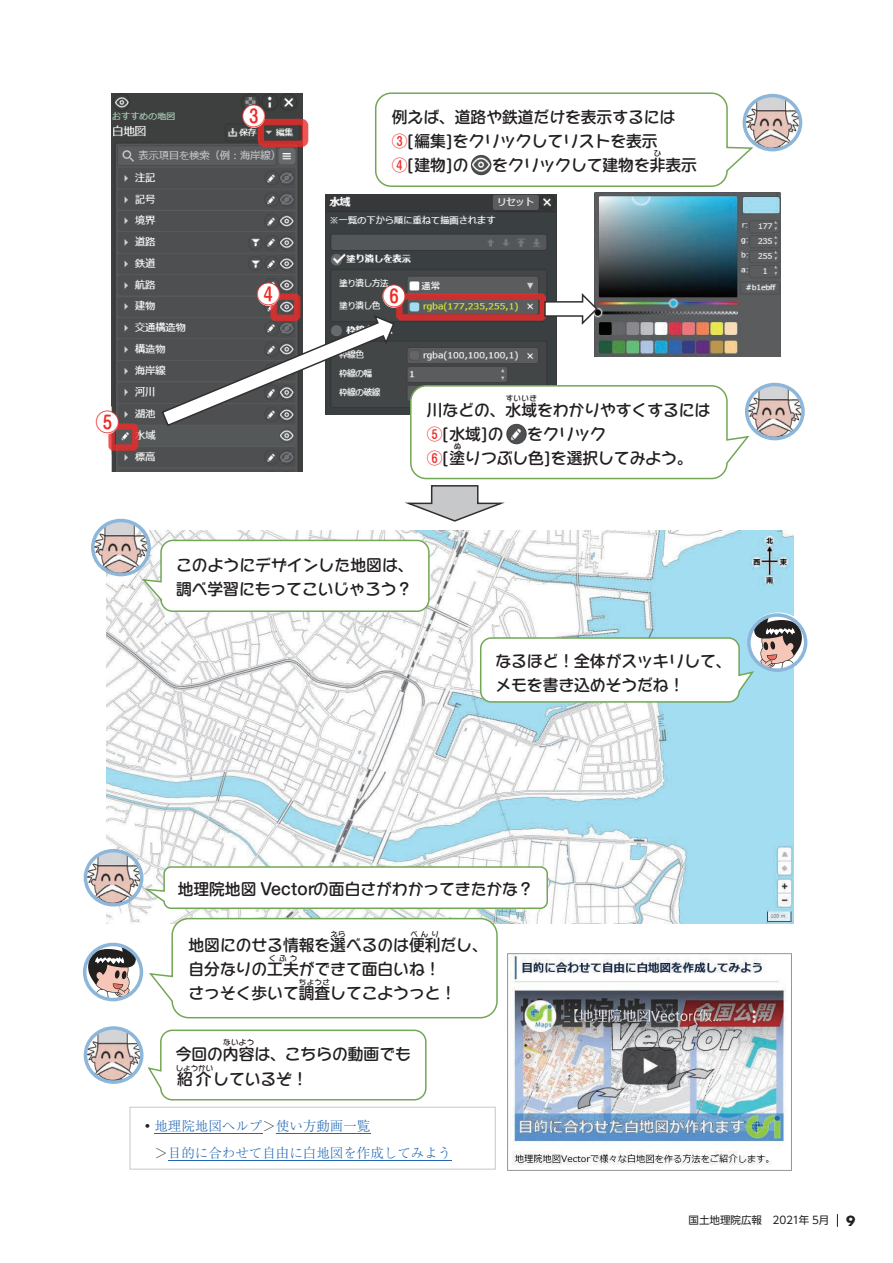
<style>
.page{position:relative;width:893px;height:1263px;background:#fff}
.page>*{position:absolute;margin:0;border:0;box-sizing:border-box;transform-origin:0 0}
.t1{font:500 24px "Shin M Go Pr 6 N";color:#ee2a29}
.t2{font:500 15.75px/24px "Capie N Std";color:#231f20}
.t3{font:300 13.5px/27px "Ryumin Pr 6 N";color:#2268b3}
.t4{font:13.5px "Futura Koyu";color:#231f20}
.t5{font:10.5px "UD Shin Go NT Pr 6 N";color:#231f20}
.t6{font:500 7.5px "Capie N Std";letter-spacing:.05em;color:#231f20}
.s1{font-family:"Shin M Go Pr 6 N"}
.s2{font-family:"Shin M Go Pr 6 N";color:#ee2a29}
.s3{color:#231f20}
</style>
<div class="page">
<div style="left:130px;top:1107px;width:365px;height:62px;border:1px solid #c7c8ca"></div>
<hr style="left:154px;top:1133px;width:108px;height:1px;background:#2268b3">
<hr style="left:276px;top:1133px;width:94px;height:1px;background:#2268b3">
<hr style="left:168px;top:1160px;width:283px;height:1px;background:#2268b3">
<img style="left:326px;top:194px;width:230px;height:97px">
<img style="left:594px;top:193px;width:187px;height:98px">
<img style="left:107px;top:703px;width:687px;height:220px">
<svg style="left:83px;top:1026px;width:344px;height:75px"></svg>
<img style="left:512px;top:955px;width:274px;height:210px">
<div style="left:507px;top:953px;width:285px;height:218px;border:1px solid #939598"></div>
<img style="left:112px;top:94px;width:190px;height:197px">
<div style="left:258px;top:119px;width:50px;height:28px;border:6px solid #ee2a29;border-radius:4px"></div>
<img style="left:231px;top:93px;width:43px;height:35px">
<img style="left:246px;top:267px;width:44px;height:24px">
<svg style="left:375px;top:92px;width:428px;height:95px"></svg>
<img style="left:471px;top:155px;width:20px;height:20px;border-radius:10px">
<img style="left:371px;top:270px;width:44px;height:21px">
<svg style="left:83px;top:917px;width:415px;height:102px"></svg>
<svg style="left:83px;top:848px;width:466px;height:62px"></svg>
<svg style="left:91px;top:291px;width:717px;height:412px"></svg>
<svg style="left:837px;top:1214px;width:1px;height:13px"></svg>
<h1 class="t1" style="left:95px;top:402px;width:26px">⑤</h1>
<h1 class="t1" style="left:242px;top:96px;width:26px">③</h1>
<h1 class="t1" style="left:257px;top:274px;width:26px">④</h1>
<p class="t2" style="left:392px;top:103px;width:285px"><span class="s1">例</span>えば、<span class="s1">道路</span>や<span class="s1">鉄道</span>だけを<span class="s1">表示</span>するには<br><span class="s2">③</span>[<span class="s1">編集</span>]をクリックしてリストを<span class="s1">表示<br></span><span class="s2">④</span>[<span class="s1">建物</span>]の</p>
<p class="t6" style="left:654px;top:148px;width:9px">ひ</p>
<p class="t2" style="left:492px;top:152px;width:206px">をクリックして<span class="s1">建物</span>を<span class="s1">非表示</span></p>
<h1 class="t1" style="left:382px;top:277px;width:26px">⑥</h1>
<p class="t6" style="left:506px;top:392px;width:33px">すいいき</p>
<p class="t2" style="left:427px;top:396px;width:285px"><span class="s1">川</span>などの、<span class="s1">水域</span>をわかりやすくするには<br><span class="s2">⑤</span>[<span class="s1">水域</span>]の</p>
<p class="t2" style="left:427px;top:420px;width:267px;text-indent:100px">をクリック<br><span class="s2">⑥</span>[<span class="s1">塗</span>りつぶし<span class="s1">色</span>]を<span class="s1">選択</span>してみよう。</p>
<p class="t6" style="left:454px;top:440px;width:9px">ぬ</p>
<p class="t2" style="left:176px;top:551px;width:239px">このようにデザインした<span class="s1">地図</span>は、<span class="s1">調</span>べ<span class="s1">学習</span>にもってこいじゃろう？</p>
<p class="t2" style="left:495px;top:647px;width:238px">なるほど！<span class="s1">全体</span>がスッキリして、メモを<span class="s1">書</span>き<span class="s1">込</span>めそうだね！</p>
<p class="t2" style="left:178px;top:875px;width:357px"><span class="s1">地理院地図</span> Vectorの<span class="s1">面白</span>さがわかってきたかな？</p>
<p class="t6" style="left:330px;top:928px;width:17px">えら</p>
<p class="t6" style="left:410px;top:928px;width:30px">べんり</p>
<p class="t2" style="left:189px;top:932px;width:301px"><span class="s1">地図</span>にのせる<span class="s1">情報</span>を<span class="s1">選</span>べるのは<span class="s1">便利</span>だし、<span class="s1">自分</span>なりの<span class="s1">工夫</span>ができて<span class="s1">面白</span>いね！<br>さっそく<span class="s1">歩</span>いて<span class="s1">調査</span>してこようっと！</p>
<p class="t6" style="left:269px;top:952px;width:30px">くふう</p>
<p class="t6" style="left:299px;top:976px;width:33px">ちょうさ</p>
<p class="t6" style="left:223px;top:1037px;width:33px">ないよう</p>
<p class="t2" style="left:176px;top:1040px;width:237px"><span class="s1">今回</span>の<span class="s1">内容</span>は、こちらの<span class="s1">動画</span>でも</p>
<p class="t6" style="left:176px;top:1062px;width:39px">しょうかい</p>
<p class="t2" style="left:177px;top:1066px;width:132px"><span class="s1">紹介</span>しているぞ！</p>
<p class="t3" style="left:154px;top:1112px;width:299px;text-indent:-14px"><span class="s3">・</span>地理院地図ヘルプ<span class="s3">＞</span>使い方動画一覧<br><span class="s3">＞</span>目的に合わせて自由に白地図を作成してみよう</p>
<p class="t5" style="left:689px;top:1212px;width:142px">国土地理院広報　2021年 5月</p>
<p class="t4" style="left:846px;top:1211px;width:11px">9</p>
</div>
